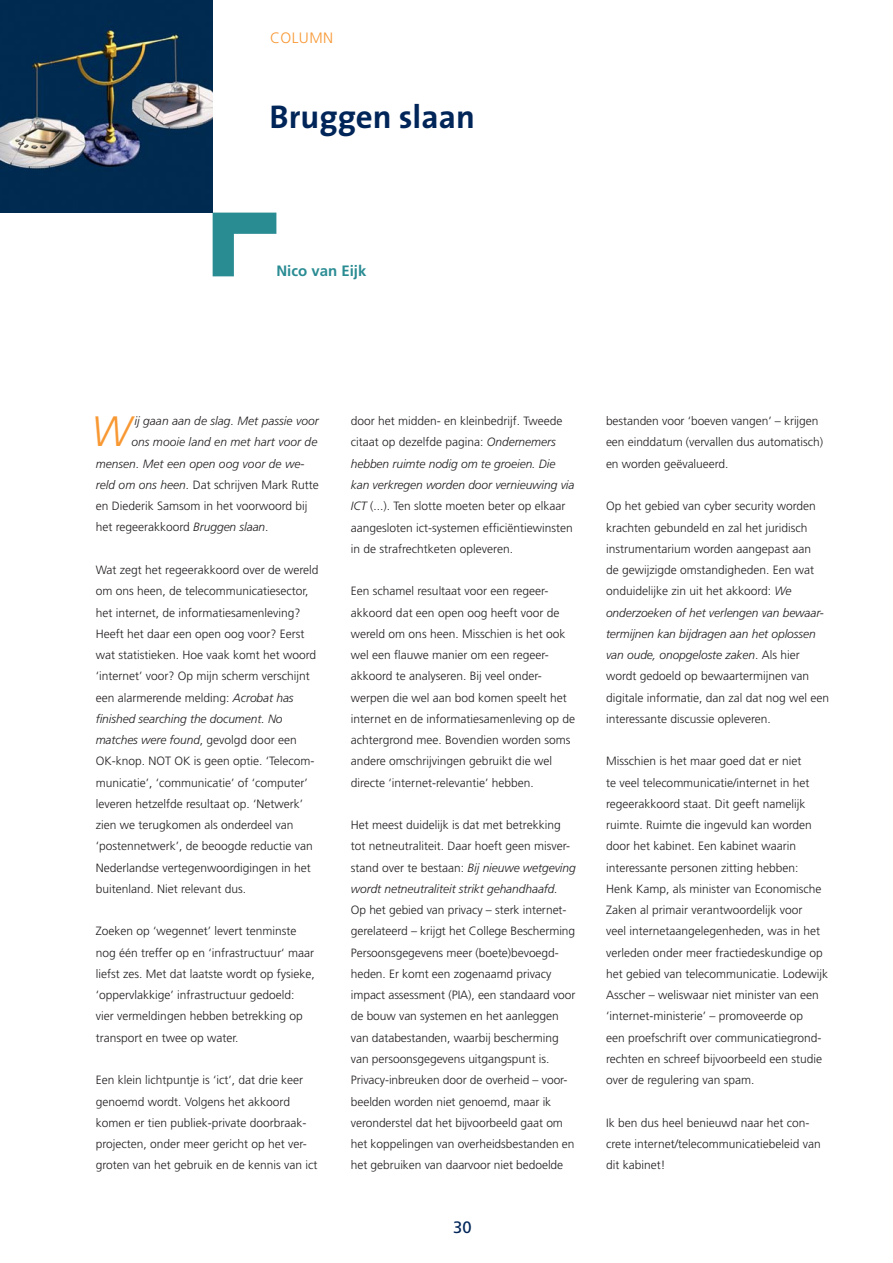
<style>
.page{position:relative;width:893px;height:1263px;background:#fff}
.page>*{position:absolute;margin:0;border:0;box-sizing:border-box;transform-origin:0 0}
.t1{font:italic 300 42.45px "Frutiger";color:#f89833}
.t2{font:700 33px "The Sans";color:#002559}
.t3{font:16.5px "Frutiger";color:#002559}
.t4{font:700 15px "Frutiger";color:#2a8c93}
.t5{font:300 15px "Frutiger";letter-spacing:.03em;color:#f89833}
.t6{font:300 12px/21.3px "Frutiger";color:#231f20}
.t7{font:italic 300 12px "Frutiger";letter-spacing:.005em;color:#231f20}
.s1{font-style:italic}
</style>
<div class="page">
<img style="left:0;top:0;width:213px;height:213px">
<svg style="left:213px;top:213px;width:63px;height:63px"></svg>
<p class="t5" style="left:270px;top:29px;width:65px">COLUMN</p>
<h2 class="t2" style="left:270px;top:89px;width:207px">Bruggen slaan</h2>
<p class="t4" style="left:276px;top:262px;width:92px">Nico van Eijk</p>
<h1 class="t1" style="left:91px;top:408px;width:42px">W</h1>
<p class="t7" style="left:134px;top:414px;width:186px">ij gaan aan de slag. Met passie voor</p>
<p class="t7" style="left:131px;top:435px;width:187px">ons mooie land en met hart voor de</p>
<p class="t7" style="left:96px;top:457px;width:210px">mensen. Met een open oog voor de we-</p>
<p class="t6" style="left:96px;top:474px;width:225px"><span class="s1">reld om ons heen.</span> Dat schrijven Mark Rutte</p>
<p class="t6" style="left:96px;top:496px;width:213px">en Diederik Samsom in het voorwoord bij</p>
<p class="t6" style="left:96px;top:517px;width:174px">het regeerakkoord <span class="s1">Bruggen slaan</span>.</p>
<p class="t6" style="left:96px;top:559px;width:224px">Wat zegt het regeerakkoord over de wereld om ons heen, de telecommunicatiesector, het internet, de informatiesamenleving?<br>Heeft het daar een open oog voor? Eerst wat statistieken. Hoe vaak komt het woord ‘internet’ voor? Op mijn scherm verschijnt een alarmerende melding: <span class="s1">Acrobat has finished searching the document. No matches were found</span>, gevolgd door een OK-knop. NOT OK is geen optie. ‘Telecom&shy;municatie’, ‘communicatie’ of ‘computer’ leveren hetzelfde resultaat op. ‘Netwerk’ zien we terugkomen als onderdeel van ‘postennetwerk’, de beoogde reductie van Nederlandse vertegenwoordigingen in het buitenland. Niet relevant dus.</p>
<p class="t6" style="left:96px;top:921px;width:221px">Zoeken op ‘wegennet’ levert tenminste nog één treffer op en ‘infrastructuur‘ maar liefst zes. Met dat laatste wordt op fysieke, ‘oppervlakkige’ infrastructuur gedoeld: vier vermeldingen hebben betrekking op transport en twee op water.</p>
<p class="t6" style="left:96px;top:1070px;width:223px">Een klein lichtpuntje is ‘ict’, dat drie keer genoemd wordt. Volgens het akkoord komen er tien publiek-private doorbraak&shy;projecten, onder meer gericht op het ver&shy;groten van het gebruik en de kennis van ict</p>
<p class="t6" style="left:351px;top:411px;width:225px">door het midden- en kleinbedrijf. Tweede citaat op dezelfde pagina: <span class="s1">Ondernemers hebben ruimte nodig om te groeien. Die kan verkregen worden door vernieuwing via ICT</span> (...). Ten slotte moeten beter op elkaar aangesloten ict-systemen efficiëntiewinsten in de strafrechtketen opleveren.</p>
<p class="t6" style="left:351px;top:581px;width:226px">Een schamel resultaat voor een regeer&shy;akkoord dat een open oog heeft voor de wereld om ons heen. Misschien is het ook wel een flauwe manier om een regeer&shy;akkoord te analyseren. Bij veel onder&shy;werpen die wel aan bod komen speelt het internet en de informatiesamenleving op de achtergrond mee. Bovendien worden soms andere omschrijvingen gebruikt die wel directe ‘internet-relevantie’ hebben.</p>
<p class="t6" style="left:351px;top:815px;width:226px">Het meest duidelijk is dat met betrekking tot netneutraliteit. Daar hoeft geen misver&shy;stand over te bestaan: <span class="s1">Bij nieuwe wetgeving wordt netneutraliteit strikt gehandhaafd.</span></p>
<p class="t6" style="left:351px;top:900px;width:226px">Op het gebied van privacy – sterk internet&shy;gerelateerd – krijgt het College Bescherming Persoonsgegevens meer (boete)bevoegd&shy;heden. Er komt een zogenaamd privacy impact assessment (PIA), een standaard voor de bouw van systemen en het aanleggen van databestanden, waarbij bescherming van persoons gegevens uitgangspunt is.<br>Privacy-inbreuken door de overheid – voor&shy;beelden worden niet genoemd, maar ik veronderstel dat het bijvoorbeeld gaat om het koppelingen van overheidsbestanden en het gebruiken van daarvoor niet bedoelde</p>
<h3 class="t3" style="left:453px;top:1218px;width:20px">30</h3>
<p class="t6" style="left:606px;top:411px;width:218px">bestanden voor ‘boeven vangen’ – krijgen een einddatum (vervallen dus automatisch) en worden geëvalueerd.</p>
<p class="t6" style="left:606px;top:496px;width:225px">Op het gebied van cyber security worden krachten gebundeld en zal het juridisch instrumentarium worden aangepast aan<br>de gewijzigde omstandigheden. Een wat onduidelijke zin uit het akkoord: <span class="s1">We onderzoeken of het verlengen van bewaar&shy;termijnen kan bijdragen aan het oplossen van oude, onopgeloste zaken</span>. Als hier wordt gedoeld op bewaartermijnen van digitale informatie, dan zal dat nog wel een interessante discussie opleveren.</p>
<p class="t6" style="left:606px;top:751px;width:223px">Misschien is het maar goed dat er niet<br>te veel telecommunicatie/internet in het regeerakkoord staat. Dit geeft namelijk ruimte. Ruimte die ingevuld kan worden door het kabinet. Een kabinet waarin interessante personen zitting hebben:<br>Henk Kamp, als minister van Economische Zaken al primair verantwoordelijk voor<br>veel internetaangelegenheden, was in het verleden onder meer fractiedeskundige op het gebied van telecommunicatie. Lodewijk Asscher – weliswaar niet minister van een ‘internet-ministerie’ – promoveerde op<br>een proefschrift over communicatiegrond&shy;rechten en schreef bijvoorbeeld een studie over de regulering van spam.</p>
<p class="t6" style="left:606px;top:1112px;width:216px">Ik ben dus heel benieuwd naar het con&shy;crete internet/telecommunicatiebeleid van dit kabinet!</p>
</div>
